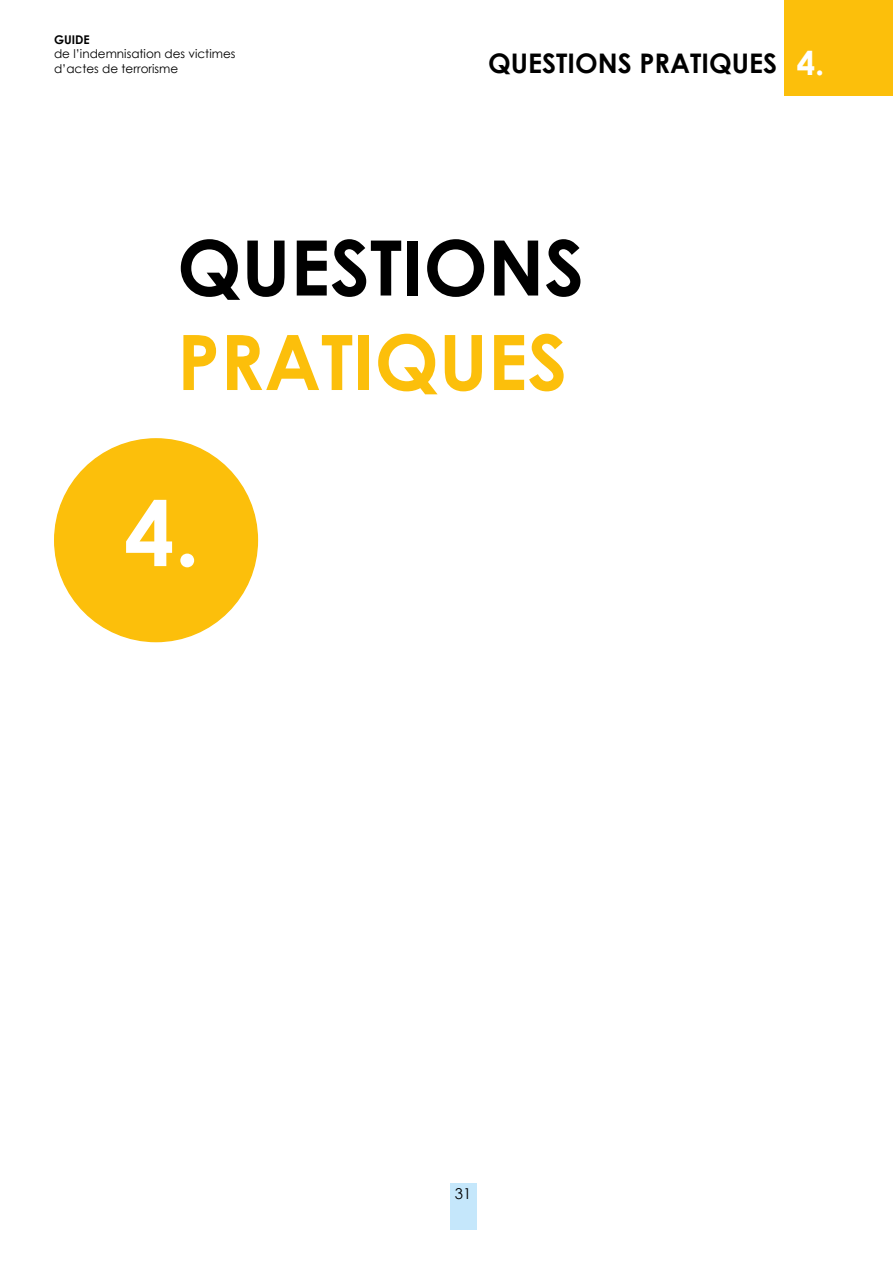
<style>
.page{position:relative;width:893px;height:1263px;background:#fff}
.page>*{position:absolute;margin:0;border:0;box-sizing:border-box;transform-origin:0 0}
.t1{font:700 90px "Century Gothic";color:#fff}
.t2{font:700 76.5px "Century Gothic";color:#000}
.t3{font:700 76.5px "Century Gothic";color:#fcbf0b}
.t4{font:700 27px "Century Gothic";color:#000}
.t5{font:15px "Century Gothic";color:#000}
.t6{font:12px/14.4px "Century Gothic";color:#000}
.t7{font:700 12px "Century Gothic";color:#000}
.s1{font-size:33px;color:#fff}
</style>
<div class="page">
<div style="left:784px;top:0;width:109px;height:96px;background:#fcbf0b"></div>
<div style="left:450px;top:1183px;width:26px;height:47px;background:#c5e7fb"></div>
<div style="left:55px;top:439px;width:202px;height:202px;background:#fcbf0b;border-radius:50%"></div>
<p class="t7" style="left:54px;top:31px;width:37px">GUIDE</p>
<p class="t6" style="left:54px;top:47px;width:183px">de l’indemnisation des victimes d’actes de terrorisme</p>
<h3 class="t4" style="left:488px;top:43px;width:338px">QUESTIONS PRATIQUES <span class="s1">4.</span></h3>
<h2 class="t2" style="left:177px;top:210px;width:408px">QUESTIONS</h2>
<h2 class="t3" style="left:177px;top:304px;width:392px">PRATIQUES</h2>
<h1 class="t1" style="left:124px;top:465px;width:77px">4.</h1>
<p class="t5" style="left:455px;top:1183px;width:18px">31</p>
</div>
